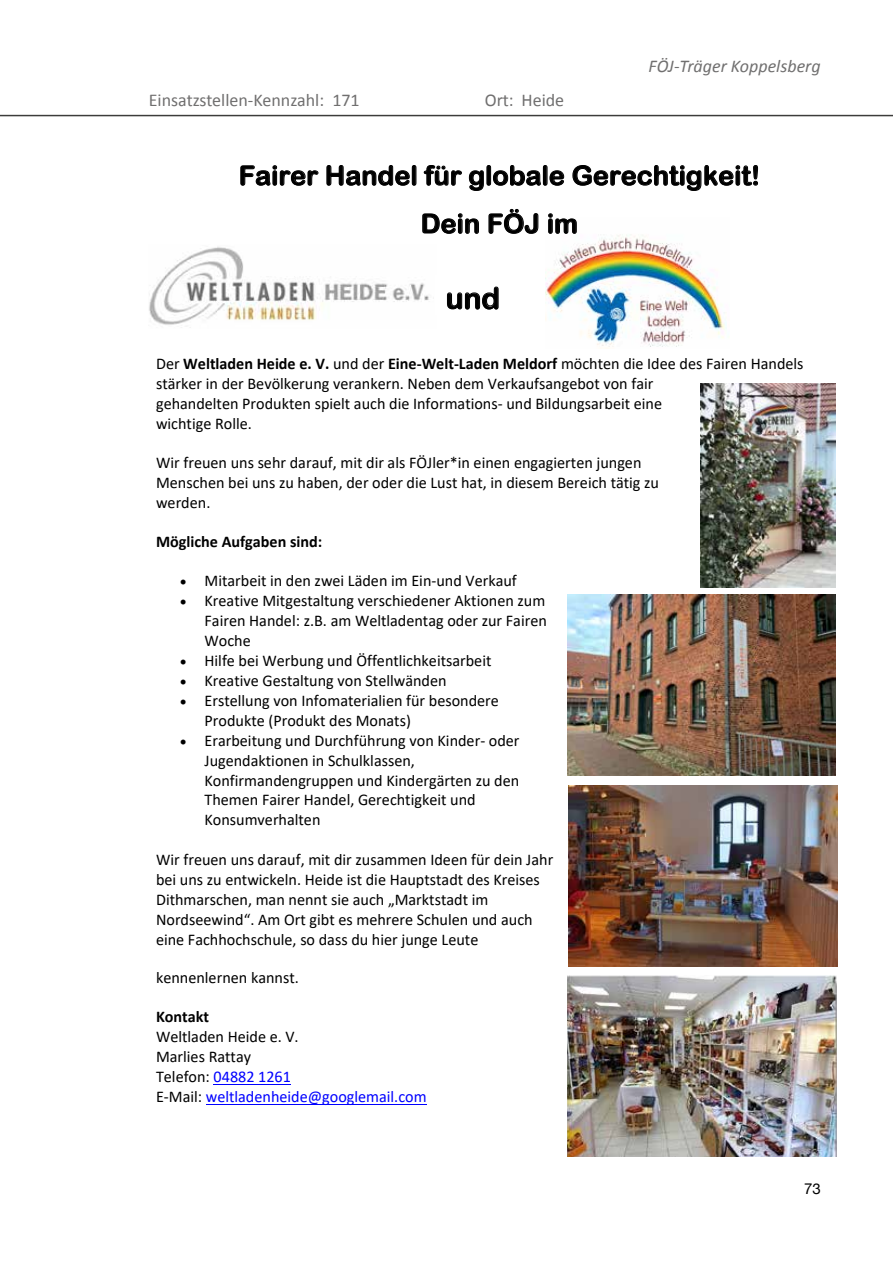
<style>
.page{position:relative;width:893px;height:1263px;background:#fff}
.page>*{position:absolute;margin:0;border:0;box-sizing:border-box;transform-origin:0 0}
.t1{font:29.55px "Arial Rounded MT Bold";color:#000}
.t2{font:26.7px/48.2px "Arial Rounded MT Bold";letter-spacing:.005em;color:#000;text-align:center}
.t3{font:18px "Calibri";color:#706f6f}
.t4{font:italic 18px "Calibri";color:#706f6f}
.t5{font:16.35px/20px "Calibri";color:#000}
.t6{font:700 16.35px "Calibri";color:#000}
.t7{font:15px "Helvetica Neue";color:#000}
.s1{font-weight:700}
.s2{color:#00f}
</style>
<div class="page">
<hr style="left:0;top:115px;width:893px;height:1px;background:#3c3c3b">
<img style="left:546px;top:235px;width:181px;height:114px">
<img style="left:149px;top:247px;width:280px;height:81px">
<hr style="left:214px;top:1084px;width:77px;height:1px;background:#00f">
<hr style="left:206px;top:1104px;width:221px;height:1px;background:#00f">
<img style="left:568px;top:594px;width:268px;height:181px">
<img style="left:568px;top:786px;width:269px;height:181px">
<img style="left:568px;top:976px;width:268px;height:181px">
<img style="left:701px;top:383px;width:134px;height:204px">
<p class="t3" style="left:149px;top:88px;width:177px">Einsatzstellen-Kennzahl:</p>
<p class="t3" style="left:485px;top:88px;width:81px">Ort: Heide</p>
<p class="t3" style="left:332px;top:88px;width:29px">171</p>
<p class="t4" style="left:649px;top:53px;width:174px">FÖJ-Träger Koppelsberg</p>
<h2 class="t2" style="left:239px;top:151px;width:523px">Fairer Handel für globale Gerechtigkeit!<br>Dein FÖJ im</h2>
<h1 class="t1" style="left:446px;top:281px;width:56px">und</h1>
<p class="t5" style="left:156px;top:353px;width:649px">Der <span class="s1">Weltladen Heide e. V.</span> und der <span class="s1">Eine-Welt-Laden Meldorf</span> möchten die Idee des Fairen Handels stärker in der Bevölkerung verankern. Neben dem Verkaufsangebot von fair<br>gehandelten Produkten spielt auch die Informations- und Bildungsarbeit eine<br>wichtige Rolle.</p>
<p class="t5" style="left:156px;top:452px;width:504px">Wir freuen uns sehr darauf, mit dir als FÖJler*in einen engagierten jungen<br>Menschen bei uns zu haben, der oder die Lust hat, in diesem Bereich tätig zu werden.</p>
<p class="t6" style="left:156px;top:530px;width:168px">Mögliche Aufgaben sind:</p>
<p class="t5" style="left:180px;top:570px;width:338px">• Mitarbeit in den zwei Läden im Ein-und Verkauf</p>
<p class="t5" style="left:205px;top:590px;width:344px;text-align:justify;text-indent:-24px">• Kreative Mitgestaltung verschiedener Aktionen zum Fairen Handel: z.B. am Weltladentag oder zur Fairen Woche</p>
<p class="t5" style="left:180px;top:650px;width:313px">• Hilfe bei Werbung und Öffentlichkeitsarbeit</p>
<p class="t5" style="left:180px;top:670px;width:268px">• Kreative Gestaltung von Stellwänden</p>
<p class="t5" style="left:205px;top:690px;width:296px;text-indent:-24px">• Erstellung von Infomaterialien für besondere<br>Produkte (Produkt des Monats)</p>
<p class="t5" style="left:205px;top:730px;width:317px;text-indent:-24px">• Erarbeitung und Durchführung von Kinder- oder Jugendaktionen in Schulklassen, Konfirmandengruppen und Kindergärten zu den Themen Fairer Handel, Gerechtigkeit und Konsumverhalten</p>
<p class="t5" style="left:156px;top:849px;width:399px">Wir freuen uns darauf, mit dir zusammen Ideen für dein Jahr bei uns zu entwickeln. Heide ist die Hauptstadt des Kreises Dithmarschen, man nennt sie auch „Marktstadt im Nordseewind“. Am Ort gibt es mehrere Schulen und auch eine Fachhochschule, so dass du hier junge Leute</p>
<p class="t5" style="left:156px;top:967px;width:144px">kennenlernen kannst.</p>
<p class="t6" style="left:156px;top:1005px;width:55px">Kontakt</p>
<p class="t5" style="left:156px;top:1026px;width:272px">Weltladen Heide e. V.<br>Marlies Rattay<br>Telefon: <span class="s2">04882 1261<br></span>E-Mail: <span class="s2">weltladenheide@googlemail.com</span></p>
<p class="t7" style="left:804px;top:1178px;width:18px">73</p>
</div>
